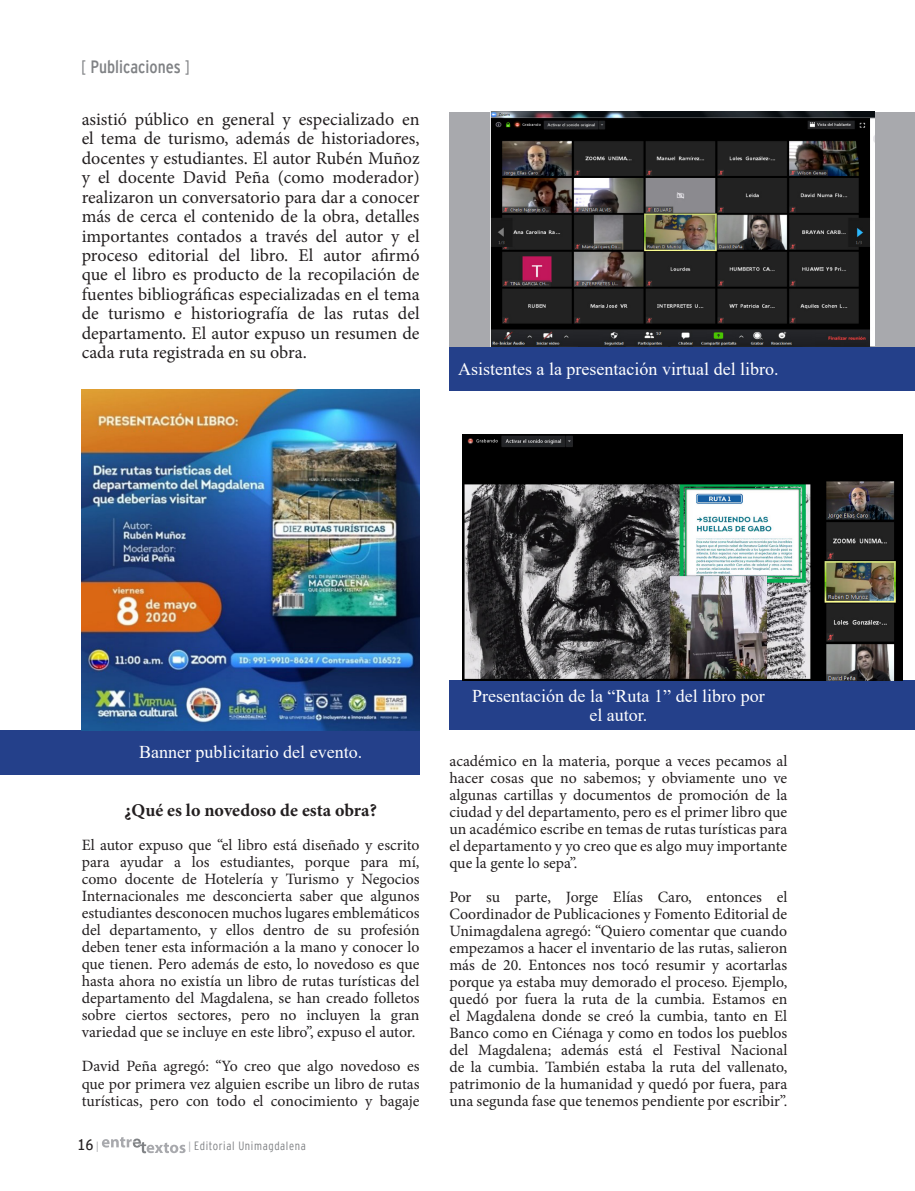
<style>
.page{position:relative;width:915px;height:1191px;background:#fff}
.page>*{position:absolute;margin:0;border:0;box-sizing:border-box;transform-origin:0 0}
.C__de_texto_Principa{font:18px/19.4px "Minion Pro";color:#231f20;text-align:justify}
.t1{font:18px/19.4px "Times New Roman";color:#fff;text-align:center}
.SubTítulo_1{font:700 18px "Minion Pro";color:#231f20}
.t2{font:18px "Interstate Cond Mono";color:#808285}
.C__de_texto_Principa-2{font:15.75px/17px "Minion Pro";color:#231f20;text-align:justify}
.t3{font:15px "Interstate Cond Mono";color:#231f20}
.t4{font:300 condensed 12px "Interstate";letter-spacing:.05em;color:#808285}
.s1{font-family:"Interstate";font-weight:300;font-stretch:condensed}
.s2{font-family:"Interstate Mono Lgt";font-size:10.5px;color:#a8a9ad}
.s3{font-family:"Interstate Mono Lgt";font-weight:400;font-stretch:normal;font-size:10.5px;color:#a8a9ad}
</style>
<div class="page">
<svg style="left:102px;top:1137px;width:83px;height:16px"></svg>
<div style="left:0;top:730px;width:419px;height:44px;background:#24408a"></div>
<div style="left:449px;top:347px;width:465px;height:44px;background:#24408a"></div>
<img style="left:82px;top:389px;width:337px;height:341px">
<div style="left:449px;top:112px;width:465px;height:235px;background:#a8a9ad"></div>
<img style="left:490px;top:112px;width:383px;height:235px">
<div style="left:449px;top:680px;width:465px;height:50px;background:#24408a"></div>
<img style="left:462px;top:434px;width:439px;height:246px">
<p class="t2" style="left:81px;top:57px;width:110px"><span class="s1">[</span> Publicaciones <span class="s1">]</span></p>
<p class="C__de_texto_Principa" style="left:82px;top:110px;width:339px">asistió público en general y especializado en el tema de turismo, además de historiadores, docentes y estudiantes. El autor Rubén Muñoz y el docente David Peña (como moderador) realizaron un conversatorio para dar a conocer más de cerca el contenido de la obra, detalles importantes contados a través del autor y el proceso editorial del libro. El autor afirmó que el libro es producto de la recopilación de fuentes bibliográficas especializadas en el tema de turismo e historiografía de las rutas del departamento. El autor expuso un resumen de cada ruta registrada en su obra.</p>
<p class="t1" style="left:458px;top:359px;width:322px">Asistentes a la presentación virtual del libro.</p>
<p class="t1" style="left:139px;top:742px;width:224px">Banner publicitario del evento.</p>
<p class="SubTítulo_1" style="left:124px;top:798px;width:254px">¿Qué es lo novedoso de esta obra?</p>
<p class="C__de_texto_Principa-2" style="left:82px;top:837px;width:339px">El autor expuso que “el libro está diseñado y escrito para ayudar a los estudiantes, porque para mí, como docente de Hotelería y Turismo y Negocios Internacionales me desconcierta saber que algunos estudiantes desconocen muchos lugares emblemáticos del departamento, y ellos dentro de su profesión deben tener esta información a la mano y conocer lo que tienen. Pero además de esto, lo novedoso es que hasta ahora no existía un libro de rutas turísticas del departamento del Magdalena, se han creado folletos sobre ciertos sectores, pero no incluyen la gran variedad que se incluye en este libro”, expuso el autor.</p>
<p class="C__de_texto_Principa-2" style="left:82px;top:1058px;width:339px">David Peña agregó: “Yo creo que algo novedoso es que por primera vez alguien escribe un libro de rutas turísticas, pero con todo el conocimiento y bagaje</p>
<p class="t3" style="left:77px;top:1136px;width:23px">16<span class="s2">|</span></p>
<p class="t4" style="left:188px;top:1139px;width:119px"><span class="s3">|</span> Editorial Unimagdalena</p>
<p class="t1" style="left:472px;top:685px;width:294px">Presentación de la “Ruta 1” del libro por el autor.</p>
<p class="C__de_texto_Principa-2" style="left:449px;top:752px;width:339px">académico en la materia, porque a veces pecamos al hacer cosas que no sabemos; y obviamente uno ve algunas cartillas y documentos de promoción de la ciudad y del departamento, pero es el primer libro que un académico escribe en temas de rutas turísticas para el departamento y yo creo que es algo muy importante que la gente lo sepa”.</p>
<p class="C__de_texto_Principa-2" style="left:449px;top:888px;width:339px">Por su parte, Jorge Elías Caro, entonces el Coordinador de Publicaciones y Fomento Editorial de Unimagdalena agregó: “Quiero comentar que cuando empezamos a hacer el inventario de las rutas, salieron más de 20. Entonces nos tocó resumir y acortarlas porque ya estaba muy demorado el proceso. Ejemplo, quedó por fuera la ruta de la cumbia. Estamos en el Magdalena donde se creó la cumbia, tanto en El Banco como en Ciénaga y como en todos los pueblos del Magdalena; además está el Festival Nacional de la cumbia. También estaba la ruta del vallenato, patrimonio de la humanidad y quedó por fuera, para una segunda fase que tenemos pendiente por escribir”.</p>
</div>
